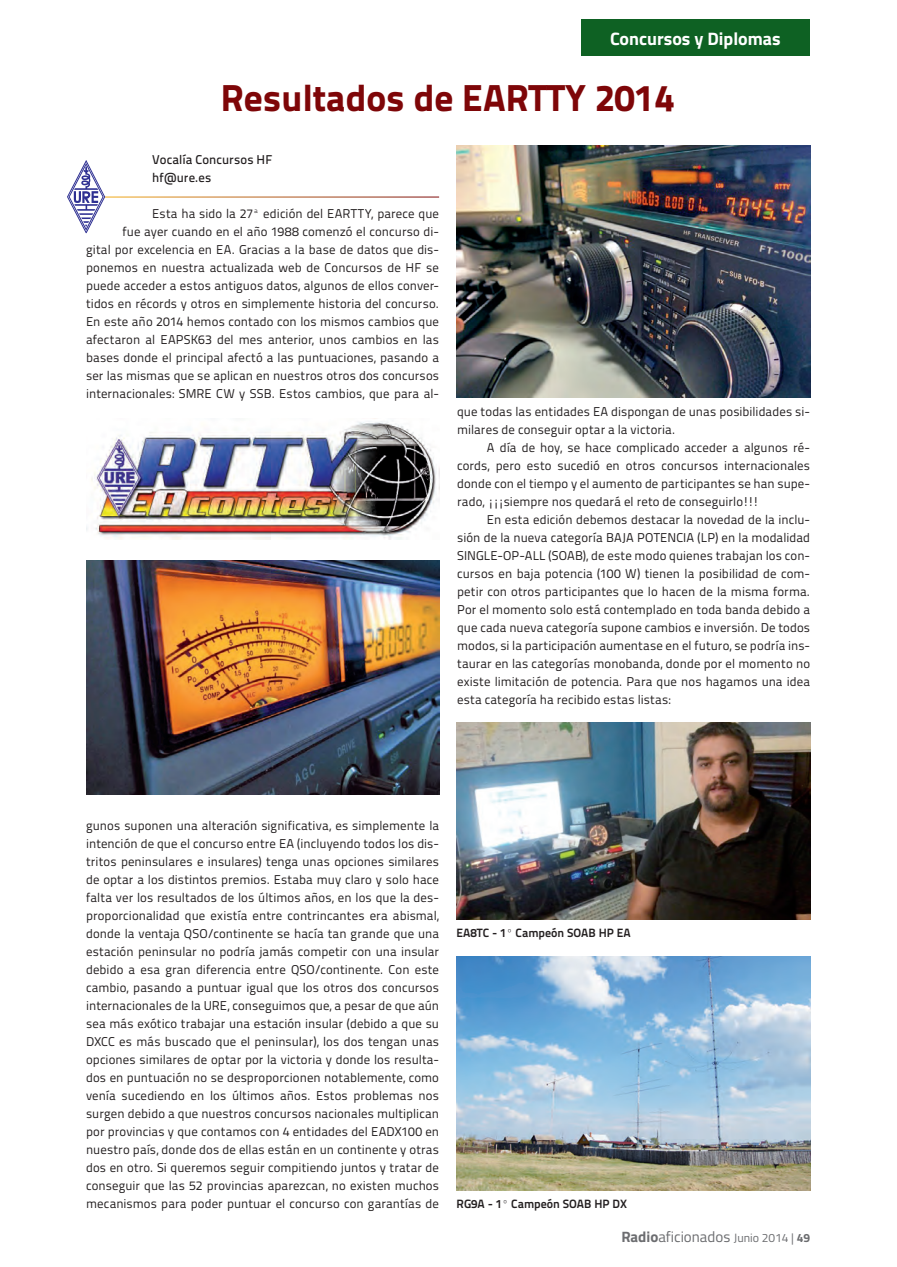
<style>
.page{position:relative;width:897px;height:1267px;background:#fff}
.page>*{position:absolute;margin:0;border:0;box-sizing:border-box;transform-origin:0 0}
.t1{font:37.5px "Titillium Text 22 L 999 wt";color:#7e0608}
.t2{font:700 18px "Titillium";color:#fff}
.t3{font:15px "Titillium";color:#6c6d70}
.TXT_articles{font:12.75px/18px "Titillium Text 22 L 400 wt";letter-spacing:.005em;color:#231f20;text-align:justify}
.TXT_articles-2{font:12.75px "Titillium Text 22 L 600 wt";letter-spacing:.01em;color:#231f20}
.t4{font:12px "Titillium Text 22 L 800 wt";color:#231f20}
.s1{font-weight:700}
.s2{font-size:12px}
.s3{font-weight:700;font-size:12px}
</style>
<div class="page">
<div style="left:580px;top:20px;width:229px;height:36px;background:#0e6123"></div>
<svg style="left:67px;top:160px;width:38px;height:73px"></svg>
<img style="left:456px;top:956px;width:354px;height:233px">
<img style="left:456px;top:722px;width:354px;height:197px">
<img style="left:456px;top:146px;width:354px;height:252px">
<img style="left:86px;top:418px;width:350px;height:121px">
<img style="left:86px;top:560px;width:353px;height:234px">
<h2 class="t2" style="left:610px;top:25px;width:172px">Concursos y Diplomas</h2>
<p class="t1" style="left:221px;top:68px;width:455px">Resultados de EARTTY 2014</p>
<p class="TXT_articles-2" style="left:152px;top:150px;width:121px">Vocalía Concursos HF</p>
<p class="TXT_articles-2" style="left:152px;top:168px;width:60px">hf@ure.es</p>
<p class="TXT_articles" style="left:86px;top:204px;width:354px;text-align:right">Esta ha sido la 27ª edición del EARTTY, parece que<br>fue ayer cuando en el año 1988 comenzó el concurso di-<br>gital por excelencia en EA. Gracias a la base de datos que dis&shy;ponemos en nuestra actualizada web de Concursos de HF se puede acceder a estos antiguos datos, algunos de ellos conver&shy;tidos en récords y otros en simplemente historia del concurso.<br>En este año 2014 hemos contado con los mismos cambios que afectaron al EAPSK63 del mes anterior, unos cambios en las bases donde el principal afectó a las puntuaciones, pasando a ser las mismas que se aplican en nuestros otros dos concursos internacionales: SMRE CW y SSB. Estos cambios, que para al-</p>
<p class="TXT_articles" style="left:457px;top:402px;width:354px">que todas las entidades EA dispongan de unas posibilidades si&shy;milares de conseguir optar a la victoria.</p>
<p class="TXT_articles" style="left:457px;top:438px;width:354px;text-indent:30px">A día de hoy, se hace complicado acceder a algunos ré&shy;cords, pero esto sucedió en otros concursos internacionales donde con el tiempo y el aumento de participantes se han supe&shy;rado, ¡¡¡siempre nos quedará el reto de conseguirlo!!!</p>
<p class="TXT_articles" style="left:457px;top:510px;width:354px;text-indent:30px">En esta edición debemos destacar la novedad de la inclu&shy;sión de la nueva categoría BAJA POTENCIA (LP) en la modalidad SINGLE-OP-ALL (SOAB), de este modo quienes trabajan los con&shy;cursos en baja potencia (100 W) tienen la posibilidad de com&shy;petir con otros participantes que lo hacen de la misma forma.<br>Por el momento solo está contemplado en toda banda debido a que cada nueva categoría supone cambios e inversión. De todos modos, si la participación aumentase en el futuro, se podría ins&shy;taurar en las categorías monobanda, donde por el momento no existe limitación de potencia. Para que nos hagamos una idea esta categoría ha recibido estas listas:</p>
<p class="TXT_articles" style="left:86px;top:816px;width:354px">gunos suponen una alteración significativa, es simplemente la intención de que el concurso entre EA (incluyendo todos los dis&shy;tritos peninsulares e insulares) tenga unas opciones similares de optar a los distintos premios. Estaba muy claro y solo hace falta ver los resultados de los últimos años, en los que la des&shy;proporcionalidad que existía entre contrincantes era abismal, donde la ventaja QSO/continente se hacía tan grande que una estación peninsular no podría jamás competir con una insular debido a esa gran diferencia entre QSO/continente. Con este cambio, pasando a puntuar igual que los otros dos concursos internacionales de la URE, conseguimos que, a pesar de que aún sea más exótico trabajar una estación insular (debido a que su DXCC es más buscado que el peninsular), los dos tengan unas opciones similares de optar por la victoria y donde los resulta&shy;dos en puntuación no se desproporcionen notablemente, como venía sucediendo en los últimos años. Estos problemas nos surgen debido a que nuestros concursos nacionales multiplican por provincias y que contamos con 4 entidades del EADX100 en nuestro país, donde dos de ellas están en un continente y otras dos en otro. Si queremos seguir compitiendo juntos y tratar de conseguir que las 52 provincias aparezcan, no existen muchos mecanismos para poder puntuar el concurso con garantías de</p>
<p class="t4" style="left:456px;top:923px;width:175px">EA8TC - 1º Campeón SOAB HP EA</p>
<p class="t4" style="left:456px;top:1193px;width:172px">RG9A - 1º Campeón SOAB HP DX</p>
<p class="t3" style="left:621px;top:1226px;width:190px"><span class="s1">Radio</span>aficionados <span class="s2">Junio 2014 |</span> <span class="s3">49</span></p>
</div>
